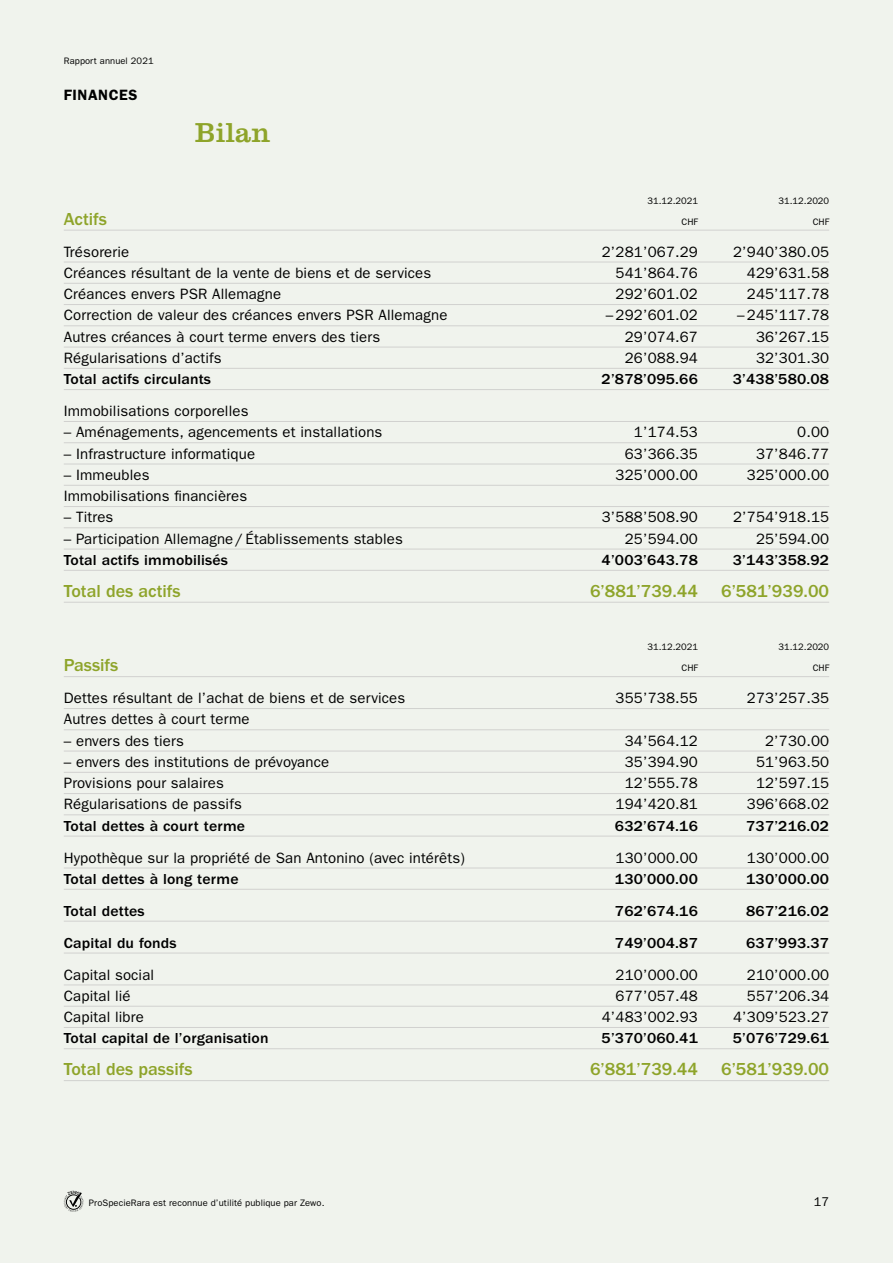
<style>
.page{position:relative;width:893px;height:1263px;background:#f0f3ed}
.page>*{position:absolute;margin:0;border:0;box-sizing:border-box;transform-origin:0 0}
.t1{font:28.5px "Clarendon LT Std";letter-spacing:.01em;color:#8ea42a}
.t2{font:500 18px "ITC Franklin Gothic Std";color:#8ea42a}
.t3{font:15px "ITC Franklin Gothic Std";letter-spacing:.01em;color:#000}
.t4{font:500 15px "ITC Franklin Gothic Std";letter-spacing:.01em;color:#000;scale:1.05 1}
.t5{font:600 15px "ITC Franklin Gothic Std";letter-spacing:.04em;color:#000}
.t6{font:12.75px "ITC Franklin Gothic Std";color:#000}
.t7{font:9.3px "ITC Franklin Gothic Std";letter-spacing:.01em;color:#000}
</style>
<div class="page">
<svg style="left:64px;top:1191px;width:20px;height:21px"></svg>
<hr style="left:64px;top:230px;width:765px;height:1px;background:#d1d1cf">
<hr style="left:64px;top:262px;width:765px;height:1px;background:#d1d1cf">
<hr style="left:64px;top:283px;width:765px;height:1px;background:#d1d1cf">
<hr style="left:64px;top:304px;width:765px;height:1px;background:#d1d1cf">
<hr style="left:64px;top:326px;width:765px;height:1px;background:#d1d1cf">
<hr style="left:64px;top:347px;width:765px;height:1px;background:#d1d1cf">
<hr style="left:64px;top:368px;width:765px;height:1px;background:#d1d1cf">
<hr style="left:64px;top:389px;width:765px;height:1px;background:#d1d1cf">
<hr style="left:64px;top:421px;width:765px;height:1px;background:#d1d1cf">
<hr style="left:64px;top:442px;width:765px;height:1px;background:#d1d1cf">
<hr style="left:64px;top:464px;width:765px;height:1px;background:#d1d1cf">
<hr style="left:64px;top:485px;width:765px;height:1px;background:#d1d1cf">
<hr style="left:64px;top:506px;width:765px;height:1px;background:#d1d1cf">
<hr style="left:64px;top:527px;width:765px;height:1px;background:#d1d1cf">
<hr style="left:64px;top:549px;width:765px;height:1px;background:#d1d1cf">
<hr style="left:64px;top:570px;width:765px;height:1px;background:#d1d1cf">
<hr style="left:64px;top:602px;width:765px;height:1px;background:#d1d1cf">
<hr style="left:64px;top:676px;width:765px;height:1px;background:#d1d1cf">
<hr style="left:64px;top:708px;width:765px;height:1px;background:#d1d1cf">
<hr style="left:64px;top:729px;width:765px;height:1px;background:#d1d1cf">
<hr style="left:64px;top:751px;width:765px;height:1px;background:#d1d1cf">
<hr style="left:64px;top:772px;width:765px;height:1px;background:#d1d1cf">
<hr style="left:64px;top:793px;width:765px;height:1px;background:#d1d1cf">
<hr style="left:64px;top:814px;width:765px;height:1px;background:#d1d1cf">
<hr style="left:64px;top:836px;width:765px;height:1px;background:#d1d1cf">
<hr style="left:64px;top:868px;width:765px;height:1px;background:#d1d1cf">
<hr style="left:64px;top:889px;width:765px;height:1px;background:#d1d1cf">
<hr style="left:64px;top:921px;width:765px;height:1px;background:#d1d1cf">
<hr style="left:64px;top:953px;width:765px;height:1px;background:#d1d1cf">
<hr style="left:64px;top:985px;width:765px;height:1px;background:#d1d1cf">
<hr style="left:64px;top:1006px;width:765px;height:1px;background:#d1d1cf">
<hr style="left:64px;top:1027px;width:765px;height:1px;background:#d1d1cf">
<hr style="left:64px;top:1048px;width:765px;height:1px;background:#d1d1cf">
<hr style="left:64px;top:1080px;width:765px;height:1px;background:#d1d1cf">
<p class="t7" style="left:64px;top:55px;width:91px">Rapport annuel 2021</p>
<p class="t5" style="left:64px;top:86px;width:75px">FINANCES</p>
<h1 class="t1" style="left:195px;top:116px;width:77px">Bilan</h1>
<p class="t7" style="left:647px;top:195px;width:52px">31.12.2021</p>
<p class="t7" style="left:779px;top:195px;width:52px">31.12.2020</p>
<p class="t2" style="left:64px;top:209px;width:45px">Actifs</p>
<p class="t7" style="left:682px;top:216px;width:18px">CHF</p>
<p class="t7" style="left:813px;top:216px;width:18px">CHF</p>
<p class="t3" style="left:64px;top:243px;width:67px">Trésorerie</p>
<p class="t3" style="left:602px;top:243px;width:98px">2’281’067.29</p>
<p class="t3" style="left:733px;top:243px;width:98px">2’940’380.05</p>
<p class="t3" style="left:64px;top:264px;width:369px">Créances résultant de la vente de biens et de services</p>
<p class="t3" style="left:616px;top:264px;width:84px">541’864.76</p>
<p class="t3" style="left:747px;top:264px;width:84px">429’631.58</p>
<p class="t3" style="left:64px;top:285px;width:219px">Créances envers PSR Allemagne</p>
<p class="t3" style="left:616px;top:285px;width:84px">292’601.02</p>
<p class="t3" style="left:747px;top:285px;width:84px">245’117.78</p>
<p class="t3" style="left:64px;top:307px;width:385px">Correction de valeur des créances envers PSR Allemagne</p>
<p class="t3" style="left:606px;top:307px;width:94px">–292’601.02</p>
<p class="t3" style="left:737px;top:307px;width:94px">–245’117.78</p>
<p class="t3" style="left:64px;top:328px;width:318px">Autres créances à court terme envers des tiers</p>
<p class="t3" style="left:625px;top:328px;width:75px">29’074.67</p>
<p class="t3" style="left:756px;top:328px;width:75px">36’267.15</p>
<p class="t3" style="left:64px;top:349px;width:159px">Régularisations d’actifs</p>
<p class="t3" style="left:625px;top:349px;width:75px">26’088.94</p>
<p class="t3" style="left:756px;top:349px;width:75px">32’301.30</p>
<p class="t4" style="left:64px;top:371px;width:142px">Total actifs circulants</p>
<p class="t4" style="left:602px;top:371px;width:93px">2’878’095.66</p>
<p class="t4" style="left:733px;top:371px;width:93px">3’438’580.08</p>
<p class="t3" style="left:64px;top:402px;width:186px">Immobilisations corporelles</p>
<p class="t3" style="left:64px;top:424px;width:320px">– Aménagements, agencements et installations</p>
<p class="t3" style="left:634px;top:424px;width:66px">1’174.53</p>
<p class="t3" style="left:797px;top:424px;width:33px">0.00</p>
<p class="t3" style="left:64px;top:445px;width:193px">– Infrastructure informatique</p>
<p class="t3" style="left:625px;top:445px;width:75px">63’366.35</p>
<p class="t3" style="left:756px;top:445px;width:75px">37’846.77</p>
<p class="t3" style="left:64px;top:466px;width:87px">– Immeubles</p>
<p class="t3" style="left:616px;top:466px;width:84px">325’000.00</p>
<p class="t3" style="left:747px;top:466px;width:84px">325’000.00</p>
<p class="t3" style="left:64px;top:487px;width:185px">Immobilisations financières</p>
<p class="t3" style="left:64px;top:509px;width:51px">– Titres</p>
<p class="t3" style="left:602px;top:509px;width:98px">3’588’508.90</p>
<p class="t3" style="left:733px;top:509px;width:98px">2’754’918.15</p>
<p class="t3" style="left:64px;top:530px;width:341px">– Participation Allemagne / Établissements stables</p>
<p class="t3" style="left:625px;top:530px;width:75px">25’594.00</p>
<p class="t3" style="left:756px;top:530px;width:75px">25’594.00</p>
<p class="t4" style="left:64px;top:552px;width:158px">Total actifs immobilisés</p>
<p class="t4" style="left:602px;top:552px;width:93px">4’003’643.78</p>
<p class="t4" style="left:733px;top:552px;width:93px">3’143’358.92</p>
<p class="t2" style="left:64px;top:581px;width:118px">Total des actifs</p>
<p class="t2" style="left:590px;top:581px;width:110px">6’881’739.44</p>
<p class="t2" style="left:721px;top:581px;width:110px">6’581’939.00</p>
<p class="t7" style="left:647px;top:641px;width:52px">31.12.2021</p>
<p class="t7" style="left:779px;top:641px;width:52px">31.12.2020</p>
<p class="t2" style="left:64px;top:655px;width:56px">Passifs</p>
<p class="t7" style="left:682px;top:663px;width:18px">CHF</p>
<p class="t7" style="left:813px;top:663px;width:18px">CHF</p>
<p class="t3" style="left:64px;top:689px;width:343px">Dettes résultant de l’achat de biens et de services</p>
<p class="t3" style="left:616px;top:689px;width:84px">355’738.55</p>
<p class="t3" style="left:747px;top:689px;width:84px">273’257.35</p>
<p class="t3" style="left:64px;top:711px;width:187px">Autres dettes à court terme</p>
<p class="t3" style="left:64px;top:732px;width:122px">– envers des tiers</p>
<p class="t3" style="left:625px;top:732px;width:75px">34’564.12</p>
<p class="t3" style="left:765px;top:732px;width:66px">2’730.00</p>
<p class="t3" style="left:64px;top:753px;width:267px">– envers des institutions de prévoyance</p>
<p class="t3" style="left:625px;top:753px;width:75px">35’394.90</p>
<p class="t3" style="left:756px;top:753px;width:75px">51’963.50</p>
<p class="t3" style="left:64px;top:774px;width:162px">Provisions pour salaires</p>
<p class="t3" style="left:625px;top:774px;width:75px">12’555.78</p>
<p class="t3" style="left:756px;top:774px;width:75px">12’597.15</p>
<p class="t3" style="left:64px;top:796px;width:180px">Régularisations de passifs</p>
<p class="t3" style="left:616px;top:796px;width:84px">194’420.81</p>
<p class="t3" style="left:747px;top:796px;width:84px">396’668.02</p>
<p class="t4" style="left:64px;top:817px;width:174px">Total dettes à court terme</p>
<p class="t4" style="left:615px;top:817px;width:81px">632’674.16</p>
<p class="t4" style="left:746px;top:817px;width:81px">737’216.02</p>
<p class="t3" style="left:64px;top:849px;width:403px">Hypothèque sur la propriété de San Antonino (avec intérêts)</p>
<p class="t3" style="left:616px;top:849px;width:84px">130’000.00</p>
<p class="t3" style="left:747px;top:849px;width:84px">130’000.00</p>
<p class="t4" style="left:64px;top:870px;width:168px">Total dettes à long terme</p>
<p class="t4" style="left:615px;top:870px;width:81px">130’000.00</p>
<p class="t4" style="left:746px;top:870px;width:81px">130’000.00</p>
<p class="t4" style="left:64px;top:902px;width:79px">Total dettes</p>
<p class="t4" style="left:615px;top:902px;width:81px">762’674.16</p>
<p class="t4" style="left:746px;top:902px;width:81px">867’216.02</p>
<p class="t4" style="left:64px;top:934px;width:109px">Capital du fonds</p>
<p class="t4" style="left:615px;top:934px;width:81px">749’004.87</p>
<p class="t4" style="left:746px;top:934px;width:81px">637’993.37</p>
<p class="t3" style="left:64px;top:966px;width:92px">Capital social</p>
<p class="t3" style="left:616px;top:966px;width:84px">210’000.00</p>
<p class="t3" style="left:747px;top:966px;width:84px">210’000.00</p>
<p class="t3" style="left:64px;top:987px;width:68px">Capital lié</p>
<p class="t3" style="left:616px;top:987px;width:84px">677’057.48</p>
<p class="t3" style="left:747px;top:987px;width:84px">557’206.34</p>
<p class="t3" style="left:64px;top:1008px;width:82px">Capital libre</p>
<p class="t3" style="left:602px;top:1008px;width:98px">4’483’002.93</p>
<p class="t3" style="left:733px;top:1008px;width:98px">4’309’523.27</p>
<p class="t4" style="left:64px;top:1030px;width:197px">Total capital de l’organisation</p>
<p class="t4" style="left:602px;top:1030px;width:93px">5’370’060.41</p>
<p class="t4" style="left:733px;top:1030px;width:93px">5’076’729.61</p>
<p class="t2" style="left:64px;top:1059px;width:130px">Total des passifs</p>
<p class="t2" style="left:590px;top:1059px;width:110px">6’881’739.44</p>
<p class="t2" style="left:721px;top:1059px;width:110px">6’581’939.00</p>
<p class="t7" style="left:89px;top:1197px;width:237px">ProSpecieRara est reconnue d’utilité publique par Zewo.</p>
<p class="t6" style="left:814px;top:1194px;width:17px">17</p>
</div>
